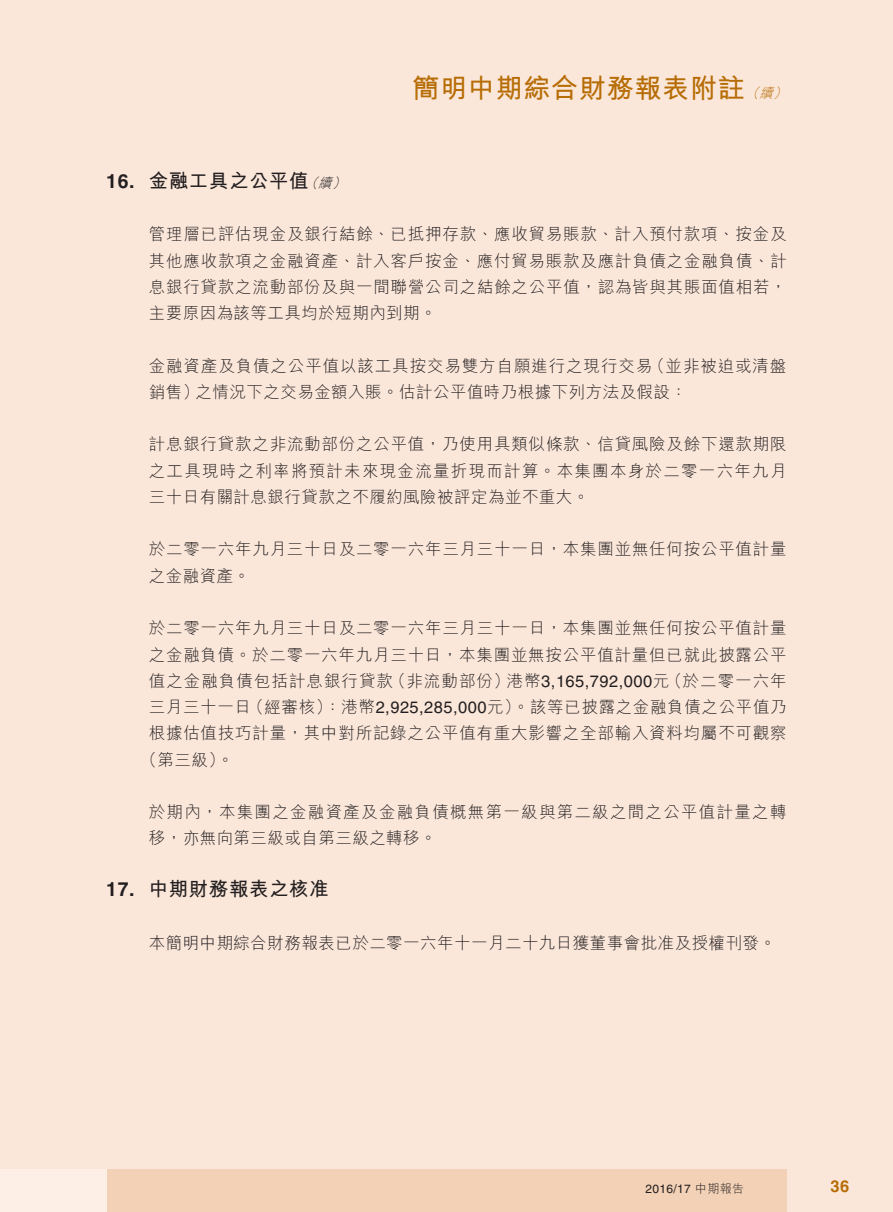
<style>
.page{position:relative;width:893px;height:1212px;background:#fbe7da}
.page>*{position:absolute;margin:0;border:0;box-sizing:border-box;transform-origin:0 0}
.t1{font:700 27px "M Hei HK";letter-spacing:.03em;color:#b76d06}
.t2{font:700 19.5px "M Hei HK";letter-spacing:.03em;color:#231f20}
.t3{font:700 19.5px "Helvetica LT Std";color:#231f20}
.t4{font:300 16.5px/26.2px "M Hei HK";letter-spacing:.045em;color:#231f20}
.t5{font:300 16.5px/26.2px "M Hei HK";letter-spacing:.075em;color:#231f20}
.t6{font:16.5px "Helvetica LT Std";letter-spacing:.03em;color:#231f20}
.t7{font:700 16.5px "Helvetica LT Std";color:#b76d06}
.t8{font:italic 300 13.5px "M Hei HK";color:#b76d06}
.t9{font:italic 300 13.5px "M Hei HK";color:#231f20}
.t10{font:12px "Helvetica LT Std";letter-spacing:.03em;color:#231f20}
.s1{font-family:"Helvetica LT Std";font-weight:400}
.s2{font-family:"M Hei HK";font-weight:300}
</style>
<div class="page">
<div style="left:0;top:1169px;width:787px;height:43px;background:#f3d1b6"></div>
<div style="left:0;top:1169px;width:106px;height:43px;background:#fdefe6"></div>
<h1 class="t1" style="left:412px;top:68px;width:334px">簡明中期綜合財務報表附註</h1>
<p class="t8" style="left:759px;top:84px;width:20px">續</p>
<p class="t8" style="left:745px;top:84px;width:20px">（</p>
<p class="t8" style="left:773px;top:84px;width:20px">(</p>
<p class="t3" style="left:106px;top:169px;width:30px">16.</p>
<p class="t3" style="left:106px;top:877px;width:30px">17.</p>
<p class="t2" style="left:149px;top:166px;width:161px">金融工具之公平值</p>
<p class="t9" style="left:318px;top:173px;width:20px">續</p>
<p class="t9" style="left:304px;top:173px;width:20px">（</p>
<p class="t9" style="left:332px;top:173px;width:20px">(</p>
<p class="t4" style="left:149px;top:221px;width:640px;text-align:justify">管理層已評估現金及銀行結餘、已抵押存款、應收貿易賬款、計入預付款項、按金及其他應收款項之金融資產、計入客戶按金、應付貿易賬款及應計負債之金融負債、計息銀行貸款之流動部份及與一間聯營公司之結餘之公平值，認為皆與其賬面值相若，主要原因為該等工具均於短期內到期。</p>
<p class="t4" style="left:649px;top:352px;width:139px">（並非被迫或清盤</p>
<p class="t4" style="left:196px;top:352px;width:493px;text-indent:-47px">金融資產及負債之公平值以該工具按交易雙方自願進行之現行交易<br>之情況下之交易金額入賬。估計公平值時乃根據下列方法及假設：</p>
<p class="t4" style="left:149px;top:378px;width:52px">銷售）</p>
<p class="t4" style="left:149px;top:431px;width:639px;text-align:justify">計息銀行貸款之非流動部份之公平值，乃使用具類似條款、信貸風險及餘下還款期限之工具現時之利率將預計未來現金流量折現而計算。本集團本身於二零一六年九月三十日有關計息銀行貸款之不履約風險被評定為並不重大。</p>
<p class="t4" style="left:149px;top:536px;width:639px">於二零一六年九月三十日及二零一六年三月三十一日，本集團並無任何按公平值計量之金融資產。</p>
<p class="t4" style="left:149px;top:614px;width:639px;text-align:right">於二零一六年九月三十日及二零一六年三月三十一日，本集團並無任何按公平值計量之金融負債。於二零一六年九月三十日，本集團並無按公平值計量但已就此披露公平（於二零一六年</p>
<p class="t4" style="left:247px;top:667px;width:541px;text-indent:-99px">值之金融負債包括計息銀行貸款<br>（經審核：）港幣<span class="s1">2,925,285,000</span>元）。該等已披露之金融負債之公平值乃</p>
<p class="t4" style="left:389px;top:667px;width:122px">（非流動部份）</p>
<p class="t6" style="left:507px;top:671px;width:164px"><span class="s2">港幣</span>3,165,792,000<span class="s2">元</span></p>
<p class="t4" style="left:149px;top:693px;width:104px">三月三十一日</p>
<p class="t4" style="left:149px;top:719px;width:639px">根據估值技巧計量，其中對所記錄之公平值有重大影響之全部輸入資料均屬不可觀察</p>
<p class="t4" style="left:141px;top:746px;width:95px">（第三級。(</p>
<p class="t5" style="left:149px;top:798px;width:639px">於期內，本集團之金融資產及金融負債概無第一級與第二級之間之公平值計量之轉移，亦無向第三級或自第三級之轉移。</p>
<p class="t2" style="left:149px;top:875px;width:181px">中期財務報表之核准</p>
<p class="t4" style="left:149px;top:929px;width:629px">本簡明中期綜合財務報表已於二零一六年十一月二十九日獲董事會批准及授權刊發。</p>
<p class="t10" style="left:645px;top:1182px;width:100px">2016/17 <span class="s2">中期報告</span></p>
<p class="t7" style="left:830px;top:1176px;width:20px">36</p>
</div>
